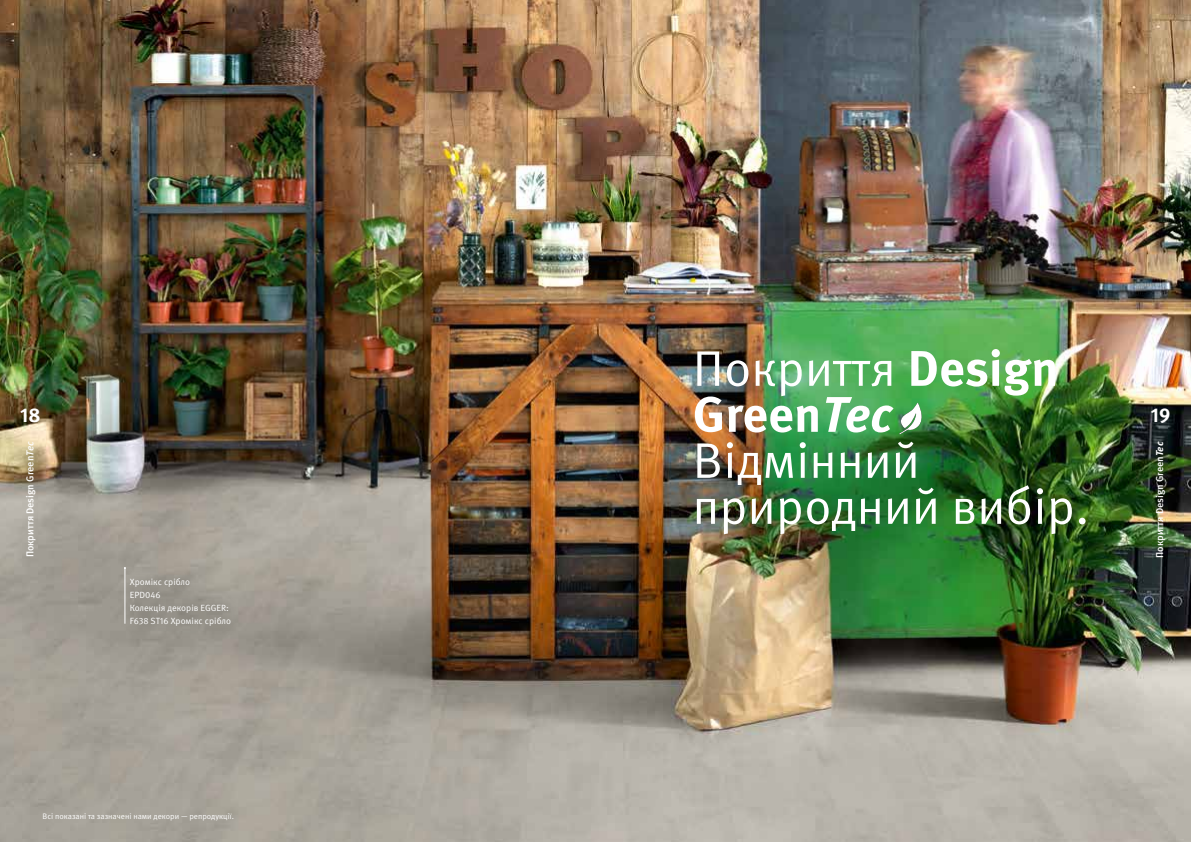
<style>
.page{position:relative;width:1191px;height:842px;background:#fff}
.page>*{position:absolute;margin:0;border:0;box-sizing:border-box;transform-origin:0 0}
.t1{font:50px/46px "Meta Pro";color:#fff}
.t2{font:700 20px "Meta Pro";color:#fff}
.t3{font:500 10px "Meta Pro";color:#fff}
.t4{font:9px/13px "Meta Pro";color:#fff}
.t5{font:8px "Meta Pro";color:#fff}
.s1{font-weight:700}
.s2{font-weight:700;font-style:italic}
.s3{font-style:italic}
</style>
<div class="page">
<img style="left:0;top:0;width:1191px;height:842px">
<svg style="left:899px;top:403px;width:23px;height:31px"></svg>
<div style="left:115px;top:564px;width:129px;height:75px;background:#000;opacity:.5"></div>
<hr style="left:125px;top:568px;width:1px;height:56px;background:#fff">
<h1 class="t1" style="left:692px;top:346px;width:398px">Покриття <span class="s1">Design<br>Green</span><span class="s2">Tec<br></span>Відмінний природний вибір.</h1>
<h2 class="t2" style="left:20px;top:400px;width:22px">18</h2>
<h2 class="t2" style="left:1150px;top:400px;width:21px">19</h2>
<p class="t3" style="left:1153px;top:558px;width:118px;rotate:-90deg">Покриття Design Green<span class="s2">Tec</span></p>
<p class="t3" style="left:24px;top:557px;width:117px;rotate:-90deg">Покриття Design Green<span class="s3">Tec</span></p>
<p class="t4" style="left:130px;top:575px;width:103px">Хромікс срібло<br>EPD046<br>Колекція декорів EGGER:<br>F638 ST16 Хромікс срібло</p>
<p class="t5" style="left:43px;top:811px;width:193px">Всі показані та зазначені нами декори — репродукції.</p>
</div>
